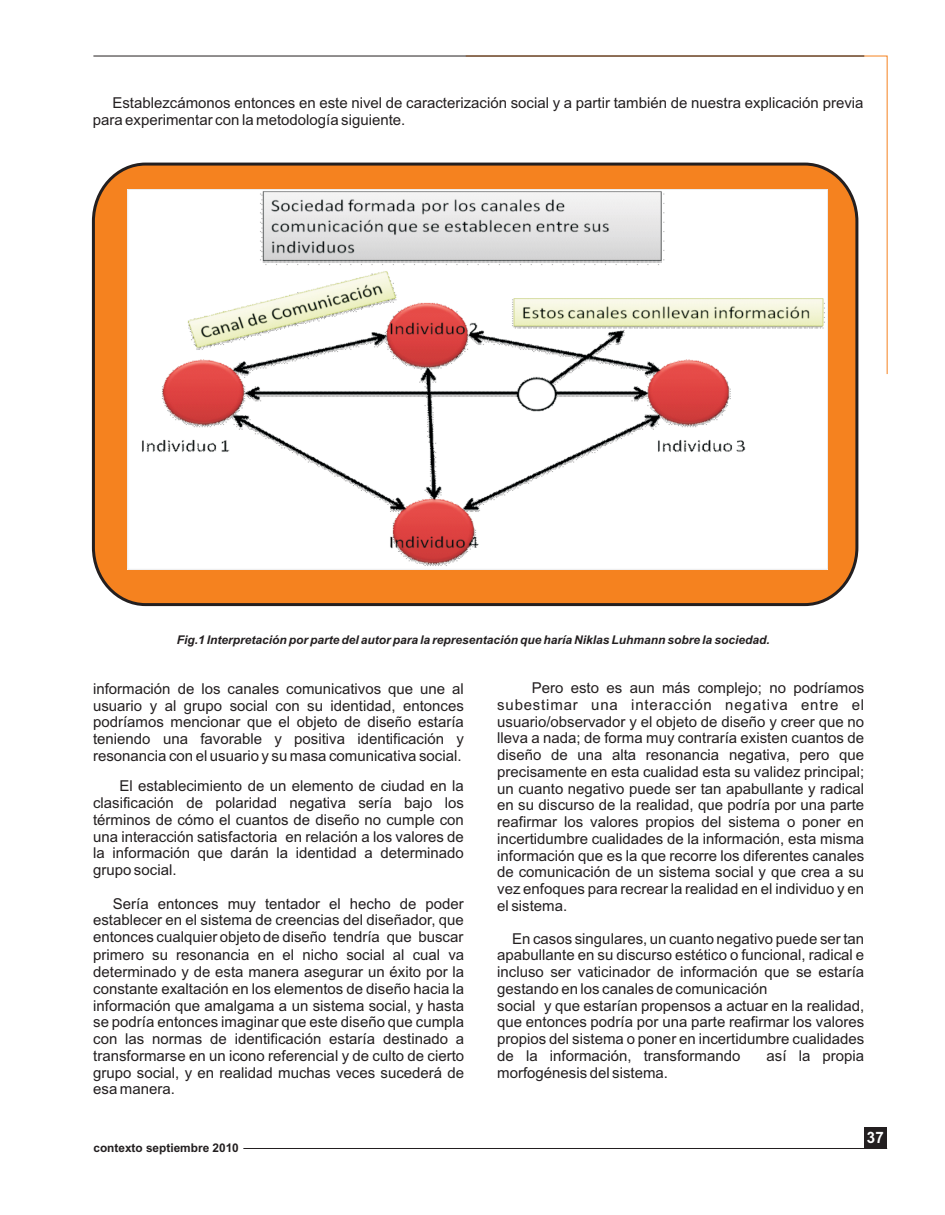
<style>
.page{position:relative;width:945px;height:1215px;background:#fff}
.page>*{position:absolute;margin:0;border:0;box-sizing:border-box;transform-origin:0 0}
.t1{font:700 15.75px "Arial";color:#fff;scale:.96 1}
.t2{font:15px/16.8px "Arial";color:#231f20;text-align:justify}
.t3{font:italic 700 12px "Arial";color:#231f20}
.t4{font:700 12px "Arial";color:#231f20}
</style>
<div class="page">
<svg style="left:91px;top:162px;width:768px;height:445px;background:#e2822f"></svg>
<img style="left:128px;top:190px;width:699px;height:380px">
<svg style="left:465px;top:56px;width:422px;height:318px"></svg>
<div style="left:864px;top:1127px;width:23px;height:22px;background:#231f20"></div>
<hr style="left:93px;top:56px;width:771px;height:1px;background:#231f20">
<hr style="left:243px;top:1148px;width:644px;height:1px;background:#231f20">
<p class="t2" style="left:93px;top:96px;width:772px;text-indent:20px">Establezcámonos entonces en este nivel de caracterización social y a partir también de nuestra explicación previa para experimentar con la metodología siguiente.</p>
<p class="t3" style="left:177px;top:635px;width:594px">Fig.1 Interpretación por parte del autor para la representación que haría Niklas Luhmann sobre la sociedad.</p>
<p class="t2" style="left:93px;top:682px;width:372px">información de los canales comunicativos que une al usuario y al grupo social con su identidad, entonces podríamos mencionar que el objeto de diseño estaría teniendo una favorable y positiva identificación y resonancia con el usuario y su masa comunicativa social.</p>
<p class="t2" style="left:93px;top:779px;width:372px;text-indent:26px">El establecimiento de un elemento de ciudad en la clasificación de polaridad negativa sería bajo los términos de cómo el cuantos de diseño no cumple con una interacción satisfactoria en relación a los valores de la información que darán la identidad a determinado grupo social.</p>
<p class="t2" style="left:93px;top:896px;width:372px;text-indent:20px">Sería entonces muy tentador el hecho de poder establecer en el sistema de creencias del diseñador, que entonces cualquier objeto de diseño tendría que buscar</p>
<p class="t2" style="left:93px;top:948px;width:373px">primero su resonancia en el nicho social al cual va determinado y de esta manera asegurar un éxito por la constante exaltación en los elementos de diseño hacia la información que amalgama a un sistema social, y hasta se podría entonces imaginar que este diseño que cumpla con las normas de identificación estaría destinado a transformarse en un icono referencial y de culto de cierto grupo social, y en realidad muchas veces sucederá de esa manera.</p>
<p class="t2" style="left:497px;top:681px;width:369px;text-indent:35px">Pero esto es aun más complejo; no podríamos subestimar una interacción negativa entre el usuario/observador y el objeto de diseño y creer que no lleva a nada; de forma muy contraría existen cuantos de diseño de una alta resonancia negativa, pero que precisamente en esta cualidad esta su validez principal; un cuanto negativo puede ser tan apabullante y radical en su discurso de la realidad, que podría por una parte reafirmar los valores propios del sistema o poner en incertidumbre cualidades de la información, esta misma información que es la que recorre los diferentes canales de comunicación de un sistema social y que crea a su vez enfoques para recrear la realidad en el individuo y en el sistema.</p>
<p class="t2" style="left:497px;top:931px;width:369px;text-align:left;text-indent:15px">En casos singulares, un cuanto negativo puede ser tan apabullante en su discurso estético o funcional, radical e incluso ser vaticinador de información que se estaría gestando en los canales de comunicación<br>social y que estarían propensos a actuar en la realidad, que entonces podría por una parte reafirmar los valores propios del sistema o poner en incertidumbre cualidades de la información, transformando</p>
<p class="t2" style="left:767px;top:1049px;width:99px">así la propia</p>
<p class="t2" style="left:497px;top:1065px;width:172px">morfogénesis del sistema.</p>
<p class="t4" style="left:93px;top:1144px;width:147px">contexto septiembre 2010</p>
<p class="t1" style="left:867px;top:1132px;width:19px">37</p>
</div>
